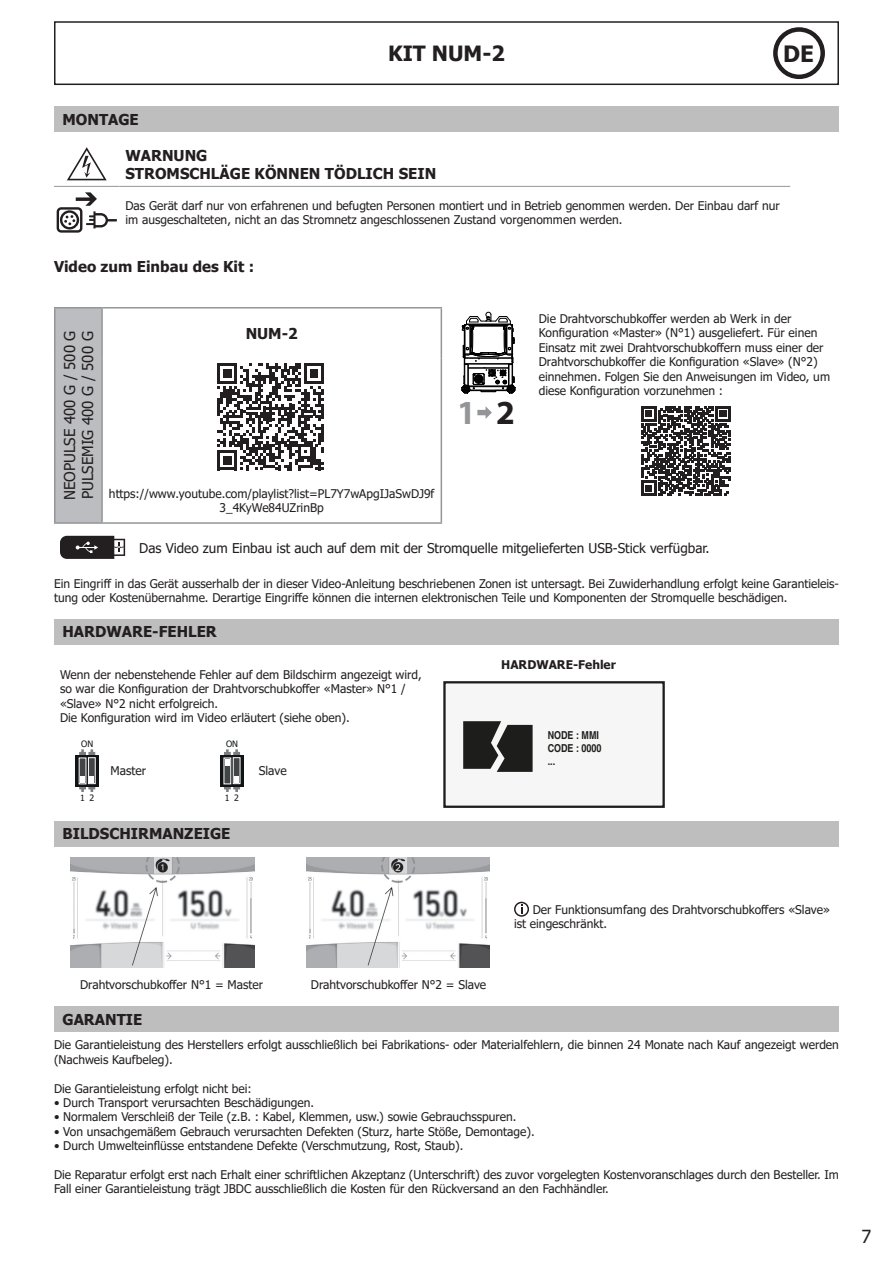
<style>
.page{position:relative;width:893px;height:1263px;background:#fff}
.page>*{position:absolute;margin:0;border:0;box-sizing:border-box;transform-origin:0 0}
.t1{font:700 33.75px "Myriad Pro";color:#939598}
.t2{font:700 22.5px "Tahoma";color:#231f20}
.t3{font:700 21px "Tahoma";color:#231f20}
.t4{font:18px "Tahoma";color:#231f20}
.t5{font:700 15px "Tahoma";color:#231f20}
.t6{font:15px "Tahoma";color:#231f20}
.t7{font:13.5px "Tahoma";color:#231f20}
.t8{font:12px/14.4px "Tahoma";color:#231f20}
.t9{font:700 12px "Tahoma";color:#231f20}
.t10{font:700 condensed 10.95px/13px "Helvetica";color:#1d1d1b}
.t11{font:8.7px "Tahoma";color:#111416}
.s1{color:#231f20}
</style>
<div class="page">
<div style="left:54px;top:21px;width:785px;height:64px;border:2px solid #231f20"></div>
<div style="left:773px;top:27px;width:52px;height:52px;border:4px solid #231f20;border-radius:50%"></div>
<div style="left:54px;top:106px;width:784px;height:26px;background:#bebebe"></div>
<hr style="left:54px;top:186px;width:65px;height:1px;background:#939598">
<hr style="left:119px;top:186px;width:671px;height:1px;background:#939598">
<svg style="left:67px;top:147px;width:40px;height:33px"></svg>
<svg style="left:57px;top:192px;width:60px;height:41px"></svg>
<div style="left:55px;top:308px;width:47px;height:215px;background:#bcbdc0"></div>
<hr style="left:54px;top:307px;width:48px;height:1px;background:#939598">
<hr style="left:54px;top:308px;width:2px;height:50px;background:#939598">
<hr style="left:102px;top:307px;width:340px;height:1px;background:#939598">
<hr style="left:101px;top:308px;width:2px;height:50px;background:#939598">
<hr style="left:441px;top:308px;width:1px;height:50px;background:#939598">
<hr style="left:54px;top:358px;width:2px;height:120px;background:#939598">
<hr style="left:101px;top:358px;width:2px;height:120px;background:#939598">
<hr style="left:441px;top:358px;width:1px;height:120px;background:#939598">
<hr style="left:54px;top:478px;width:2px;height:44px;background:#939598">
<hr style="left:101px;top:478px;width:2px;height:44px;background:#939598">
<hr style="left:441px;top:478px;width:1px;height:44px;background:#939598">
<hr style="left:54px;top:522px;width:48px;height:2px;background:#939598">
<hr style="left:102px;top:522px;width:340px;height:2px;background:#939598">
<svg style="left:461px;top:312px;width:55px;height:82px"></svg>
<svg style="left:477px;top:406px;width:15px;height:13px"></svg>
<svg style="left:641px;top:406px;width:90px;height:90px"></svg>
<svg style="left:217px;top:363px;width:107px;height:107px"></svg>
<svg style="left:60px;top:536px;width:65px;height:23px"></svg>
<div style="left:54px;top:619px;width:784px;height:25px;background:#bebebe"></div>
<svg style="left:79px;top:749px;width:16px;height:6px"></svg>
<svg style="left:76px;top:755px;width:23px;height:31px"></svg>
<div style="left:79px;top:758px;width:7px;height:26px;background:#424545"></div>
<div style="left:88px;top:758px;width:7px;height:26px;background:#424545"></div>
<div style="left:88px;top:757px;width:8px;height:27px;border:1px solid #fff"></div>
<svg style="left:79px;top:776px;width:16px;height:16px"></svg>
<svg style="left:221px;top:755px;width:23px;height:31px"></svg>
<div style="left:224px;top:758px;width:7px;height:26px;background:#424545"></div>
<div style="left:224px;top:758px;width:7px;height:26px;border:1px solid #fff"></div>
<div style="left:233px;top:758px;width:7px;height:26px;background:#424545"></div>
<div style="left:233px;top:757px;width:7px;height:27px;border:1px solid #fff"></div>
<svg style="left:224px;top:776px;width:16px;height:16px"></svg>
<svg style="left:224px;top:749px;width:16px;height:16px"></svg>
<div style="left:444px;top:682px;width:220px;height:125px;background:#f6f6f6"></div>
<div style="left:443px;top:681px;width:222px;height:127px;border:2px solid #1d1d1b"></div>
<svg style="left:463px;top:721px;width:70px;height:51px"></svg>
<div style="left:54px;top:821px;width:784px;height:25px;background:#bebebe"></div>
<img style="left:71px;top:858px;width:183px;height:109px">
<img style="left:306px;top:858px;width:184px;height:109px">
<svg style="left:514px;top:902px;width:15px;height:15px"></svg>
<div style="left:54px;top:1006px;width:784px;height:26px;background:#bebebe"></div>
<p class="t3" style="left:388px;top:39px;width:118px">KIT NUM-2</p>
<p class="t2" style="left:783px;top:38px;width:32px">DE</p>
<p class="t5" style="left:63px;top:109px;width:78px">MONTAGE</p>
<p class="t5" style="left:125px;top:145px;width:83px">WARNUNG</p>
<p class="t5" style="left:125px;top:163px;width:312px">STROMSCHLÄGE KÖNNEN TÖDLICH SEIN</p>
<p class="t8" style="left:125px;top:199px;width:656px">Das Gerät darf nur von erfahrenen und befugten Personen montiert und in Betrieb genommen werden. Der Einbau darf nur im ausgeschalteten, nicht an das Stromnetz angeschlossenen Zustand vorgenommen werden.</p>
<p class="t5" style="left:54px;top:256px;width:202px">Video zum Einbau des Kit :</p>
<p class="t8" style="left:539px;top:312px;width:293px">Die Drahtvorschubkoffer werden ab Werk in der Konfiguration «Master» (N°1) ausgeliefert. Für einen Einsatz mit zwei Drahtvorschubkoffern muss einer der Drahtvorschubkoffer die Konfiguration «Slave» (N°2) einnehmen. Folgen Sie den Anweisungen im Video, um diese Konfiguration vorzunehmen :</p>
<p class="t6" style="left:60px;top:500px;width:171px;rotate:-90deg">NEOPULSE 400 G / 500 G</p>
<p class="t6" style="left:78px;top:499px;width:169px;rotate:-90deg">PULSEMIG 400 G / 500 G</p>
<p class="t5" style="left:246px;top:323px;width:54px">NUM-2</p>
<p class="t1" style="left:457px;top:391px;width:59px">1 <span class="s1">2</span></p>
<p class="t8" style="left:109px;top:487px;width:327px;text-align:center">https://www.youtube.com/playlist?list=PL7Y7wApgIJaSwDJ9f<br>3_4KyWe84UZrinBp</p>
<p class="t7" style="left:139px;top:538px;width:572px">Das Video zum Einbau ist auch auf dem mit der Stromquelle mitgelieferten USB-Stick verfügbar.</p>
<p class="t8" style="left:54px;top:577px;width:786px">Ein Eingriff in das Gerät ausserhalb der in dieser Video-Anleitung beschriebenen Zonen ist untersagt. Bei Zuwiderhandlung erfolgt keine Garantieleis&shy;tung oder Kostenübernahme. Derartige Eingriffe können die internen elektronischen Teile und Komponenten der Stromquelle beschädigen.</p>
<p class="t5" style="left:63px;top:621px;width:156px">HARDWARE-FEHLER</p>
<p class="t8" style="left:60px;top:668px;width:363px">Wenn der nebenstehende Fehler auf dem Bildschirm angezeigt wird, so war die Konfiguration der Drahtvorschubkoffer «Master» N°1 / «Slave» N°2 nicht erfolgreich.</p>
<p class="t8" style="left:60px;top:711px;width:291px">Die Konfiguration wird im Video erläutert (siehe oben).</p>
<p class="t9" style="left:501px;top:656px;width:116px">HARDWARE-Fehler</p>
<p class="t11" style="left:81px;top:738px;width:14px">ON</p>
<p class="t11" style="left:80px;top:792px;width:16px">1 2</p>
<p class="t8" style="left:111px;top:764px;width:37px">Master</p>
<p class="t11" style="left:226px;top:738px;width:14px">ON</p>
<p class="t11" style="left:225px;top:792px;width:16px">1 2</p>
<p class="t5" style="left:63px;top:823px;width:170px">BILDSCHIRMANZEIGE</p>
<p class="t8" style="left:259px;top:764px;width:29px">Slave</p>
<p class="t10" style="left:548px;top:729px;width:55px">NODE : MMI<br>CODE : 0000 ...</p>
<p class="t8" style="left:514px;top:903px;width:317px;text-indent:19px">Der Funktionsumfang des Drahtvorschubkoffers «Slave» ist eingeschränkt.</p>
<p class="t8" style="left:80px;top:978px;width:184px">Drahtvorschubkoffer N°1 = Master</p>
<p class="t8" style="left:311px;top:978px;width:177px">Drahtvorschubkoffer N°2 = Slave</p>
<p class="t5" style="left:63px;top:1009px;width:81px">GARANTIE</p>
<p class="t8" style="left:54px;top:1038px;width:786px">Die Garantieleistung des Herstellers erfolgt ausschließlich bei Fabrikations- oder Materialfehlern, die binnen 24 Monate nach Kauf angezeigt werden (Nachweis Kaufbeleg).</p>
<p class="t8" style="left:54px;top:1082px;width:199px">Die Garantieleistung erfolgt nicht bei:</p>
<p class="t8" style="left:54px;top:1096px;width:262px">• Durch Transport verursachten Beschädigungen.</p>
<p class="t8" style="left:54px;top:1110px;width:464px">• Normalem Verschleiß der Teile (z.B. : Kabel, Klemmen, usw.) sowie Gebrauchsspuren.</p>
<p class="t8" style="left:54px;top:1125px;width:482px">• Von unsachgemäßem Gebrauch verursachten Defekten (Sturz, harte Stöße, Demontage).</p>
<p class="t8" style="left:54px;top:1139px;width:411px">• Durch Umwelteinflüsse entstandene Defekte (Verschmutzung, Rost, Staub).</p>
<p class="t8" style="left:54px;top:1168px;width:786px">Die Reparatur erfolgt erst nach Erhalt einer schriftlichen Akzeptanz (Unterschrift) des zuvor vorgelegten Kostenvoranschlages durch den Besteller. Im<br>Fall einer Garantieleistung trägt JBDC ausschließlich die Kosten für den Rückversand an den Fachhändler.</p>
<p class="t4" style="left:861px;top:1224px;width:11px">7</p>
</div>
